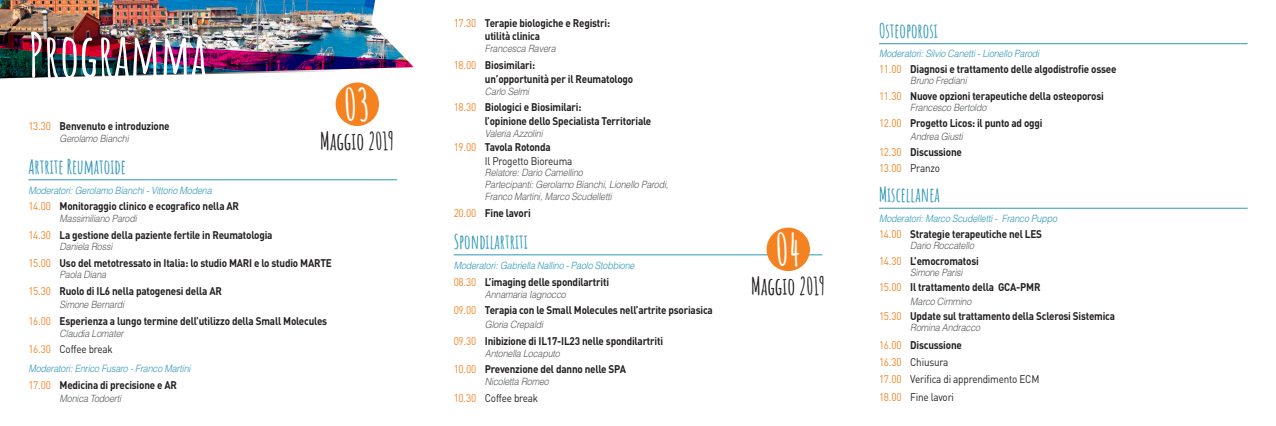
<style>
.page{position:relative;width:1276px;height:426px;background:#fff}
.page>*{position:absolute;margin:0;border:0;box-sizing:border-box;transform-origin:0 0}
.t1{font:700 60px "Amatic SC";color:#fff;scale:.9 1}
.t2{font:700 44px "Amatic SC";color:#fff;scale:.9 1}
.t3{font:700 24px "Amatic SC";color:#231f20;scale:.9 1}
.t4{font:700 20px "Amatic SC";color:#2f97b9;scale:.9 1}
.t5{font:700 11px/13.8px "DIN";letter-spacing:-.02em;color:#231f20;scale:.9 1}
.t6{font:11px/17.2px "DIN";letter-spacing:-.02em;color:#231f20;scale:.9 1}
.t7{font:italic 300 10px/11.8px "Helvetica LT Std";letter-spacing:-.02em;color:#57585a;scale:.9 1}
.t8{font:italic 300 10px "Helvetica LT Std";letter-spacing:-.02em;color:#2f97b9;scale:.9 1}
.s1{font-weight:400;color:#f58220}
.s2{color:#f58220}
.s3{font-weight:700}
.s4{font-weight:400}
</style>
<div class="page">
<img style="left:0;top:0;width:414px;height:79px">
<div style="left:335px;top:82px;width:44px;height:44px;background:#f58220;border-radius:50%"></div>
<hr style="left:28px;top:179px;width:369px;height:1px;background:#2f97b9">
<hr style="left:454px;top:254px;width:368px;height:1px;background:#2f97b9">
<hr style="left:879px;top:43px;width:368px;height:1px;background:#2f97b9">
<hr style="left:879px;top:208px;width:368px;height:1px;background:#2f97b9">
<div style="left:766px;top:227px;width:44px;height:44px;background:#f58220;border-radius:50%"></div>
<h1 class="t1" style="left:28px;top:9px;width:200px">Programma</h1>
<h2 class="t2" style="left:344px;top:71px;width:30px">03</h2>
<h3 class="t3" style="left:320px;top:122px;width:84px">Maggio 2019</h3>
<p class="t5" style="left:28px;top:119px;width:158px"><span class="s1">13.30</span> Benvenuto e introduzione</p>
<p class="t7" style="left:60px;top:132px;width:78px">Gerolamo Bianchi</p>
<h3 class="t4" style="left:28px;top:151px;width:110px">Artrite Reumatoide</h3>
<p class="t8" style="left:28px;top:184px;width:205px">Moderatori: Gerolamo Bianchi - Vittorio Modena</p>
<p class="t5" style="left:28px;top:199px;width:236px"><span class="s1">14.00</span> Monitoraggio clinico e ecografico nella AR</p>
<p class="t7" style="left:60px;top:212px;width:87px">Massimiliano Parodi</p>
<p class="t5" style="left:28px;top:227px;width:273px"><span class="s1">14.30</span> La gestione della paziente fertile in Reumatologia</p>
<p class="t7" style="left:60px;top:240px;width:60px">Daniela Rossi</p>
<p class="t5" style="left:28px;top:255px;width:339px"><span class="s1">15.00</span> Uso del metotressato in Italia: lo studio MARI e lo studio MARTE</p>
<p class="t7" style="left:60px;top:268px;width:53px">Paola Diana</p>
<p class="t5" style="left:28px;top:283px;width:217px"><span class="s1">15.30</span> Ruolo di IL6 nella patogenesi della AR</p>
<p class="t7" style="left:60px;top:298px;width:73px">Simone Bernardi</p>
<p class="t5" style="left:28px;top:313px;width:333px"><span class="s1">16.00</span> Esperienza a lungo termine dell’utilizzo della Small Molecules</p>
<p class="t7" style="left:60px;top:327px;width:73px">Claudia Lomater</p>
<p class="t6" style="left:28px;top:340px;width:95px"><span class="s2">16.30</span> Coffee break</p>
<p class="t8" style="left:28px;top:362px;width:182px">Moderatori: Enrico Fusaro - Franco Martini</p>
<p class="t5" style="left:28px;top:377px;width:167px"><span class="s1">17.00</span> Medicina di precisione e AR</p>
<p class="t7" style="left:60px;top:392px;width:70px">Monica Todoerti</p>
<p class="t5" style="left:485px;top:15px;width:141px;text-indent:-31px"><span class="s1">17.30</span> Terapie biologiche e Registri: utilità clinica</p>
<p class="t7" style="left:485px;top:43px;width:80px">Francesca Ravera</p>
<p class="t5" style="left:485px;top:57px;width:166px;text-indent:-31px"><span class="s1">18.00</span> Biosimilari:<br>un’opportunità per il Reumatologo</p>
<p class="t7" style="left:485px;top:85px;width:51px">Carlo Selmi</p>
<p class="t5" style="left:485px;top:100px;width:186px;text-indent:-31px"><span class="s1">18.30</span> Biologici e Biosimilari:<br>l’opinione dello Specialista Territoriale</p>
<p class="t7" style="left:485px;top:127px;width:66px">Valeria Azzolini</p>
<p class="t6" style="left:485px;top:139px;width:99px;line-height:13.8px;text-indent:-31px"><span class="s2">19.00</span> <span class="s3">Tavola Rotonda<br></span>Il Progetto Bioreuma</p>
<p class="t7" style="left:485px;top:167px;width:205px">Relatore: Dario Camellino<br>Partecipanti: Gerolamo Bianchi, Lionello Parodi,<br>Franco Martini, Marco Scudelletti</p>
<p class="t5" style="left:454px;top:205px;width:87px"><span class="s1">20.00</span> Fine lavori</p>
<h3 class="t4" style="left:454px;top:226px;width:84px">Spondilartriti</h3>
<p class="t8" style="left:454px;top:259px;width:202px">Moderatori: Gabriella Nallino - Paolo Stobbione</p>
<p class="t5" style="left:454px;top:274px;width:174px"><span class="s1">08.30</span> L’imaging delle spondilartriti</p>
<p class="t7" style="left:485px;top:288px;width:91px">Annamaria Iagnocco</p>
<p class="t5" style="left:454px;top:302px;width:289px"><span class="s1">09.00</span> Terapia con le Small Molecules nell’artrite psoriasica</p>
<p class="t7" style="left:485px;top:318px;width:66px">Gloria Crepaldi</p>
<p class="t5" style="left:454px;top:333px;width:234px"><span class="s1">09.30</span> Inibizione di IL17-IL23 nelle spondilartriti</p>
<p class="t7" style="left:485px;top:347px;width:85px">Antonella Locaputo</p>
<p class="t5" style="left:454px;top:361px;width:193px"><span class="s1">10.00</span> Prevenzione del danno nelle SPA</p>
<p class="t7" style="left:485px;top:375px;width:73px">Nicoletta Romeo</p>
<p class="t6" style="left:454px;top:388px;width:95px"><span class="s2">10.30</span> Coffee break</p>
<h2 class="t2" style="left:776px;top:216px;width:29px">04</h2>
<h3 class="t3" style="left:751px;top:267px;width:84px">Maggio 2019</h3>
<h3 class="t4" style="left:879px;top:15px;width:67px">Osteoporosi</h3>
<p class="t8" style="left:879px;top:47px;width:179px">Moderatori: Silvio Canetti - Lionello Parodi</p>
<p class="t5" style="left:879px;top:62px;width:265px"><span class="s1">11.00</span> Diagnosi e trattamento delle algodistrofie ossee</p>
<p class="t7" style="left:910px;top:75px;width:64px">Bruno Frediani</p>
<p class="t5" style="left:879px;top:89px;width:251px"><span class="s1">11.30</span> Nuove opzioni terapeutiche della osteoporosi</p>
<p class="t7" style="left:910px;top:101px;width:86px">Francesco Bertoldo</p>
<p class="t5" style="left:879px;top:115px;width:183px"><span class="s1">12.00</span> Progetto Licos: il punto ad oggi</p>
<p class="t7" style="left:910px;top:130px;width:60px">Andrea Giusti</p>
<p class="t5" style="left:879px;top:143px;width:94px;line-height:15.8px"><span class="s1">12.30</span> Discussione<br><span class="s1">13.00</span> <span class="s4">Pranzo</span></p>
<h3 class="t4" style="left:879px;top:179px;width:69px">Miscellanea</h3>
<p class="t8" style="left:879px;top:212px;width:199px">Moderatori: Marco Scudelletti - Franco Puppo</p>
<p class="t5" style="left:879px;top:226px;width:183px"><span class="s1">14.00</span> Strategie terapeutiche nel LES</p>
<p class="t7" style="left:910px;top:239px;width:72px">Dario Roccatello</p>
<p class="t5" style="left:879px;top:253px;width:112px"><span class="s1">14.30</span> L’emocromatosi</p>
<p class="t7" style="left:910px;top:266px;width:60px">Simone Parisi</p>
<p class="t5" style="left:879px;top:280px;width:181px"><span class="s1">15.00</span> Il trattamento della GCA-PMR</p>
<p class="t7" style="left:910px;top:294px;width:69px">Marco Cimmino</p>
<p class="t5" style="left:879px;top:308px;width:264px"><span class="s1">15.30</span> Update sul trattamento della Sclerosi Sistemica</p>
<p class="t7" style="left:910px;top:321px;width:79px">Romina Andracco</p>
<p class="t6" style="left:879px;top:335px;width:180px"><span class="s2">16.00</span> <span class="s3">Discussione<br></span><span class="s2">16.30</span> Chiusura<br><span class="s2">17.00</span> Verifica di apprendimento ECM<br><span class="s2">18.00</span> Fine lavori</p>
</div>
